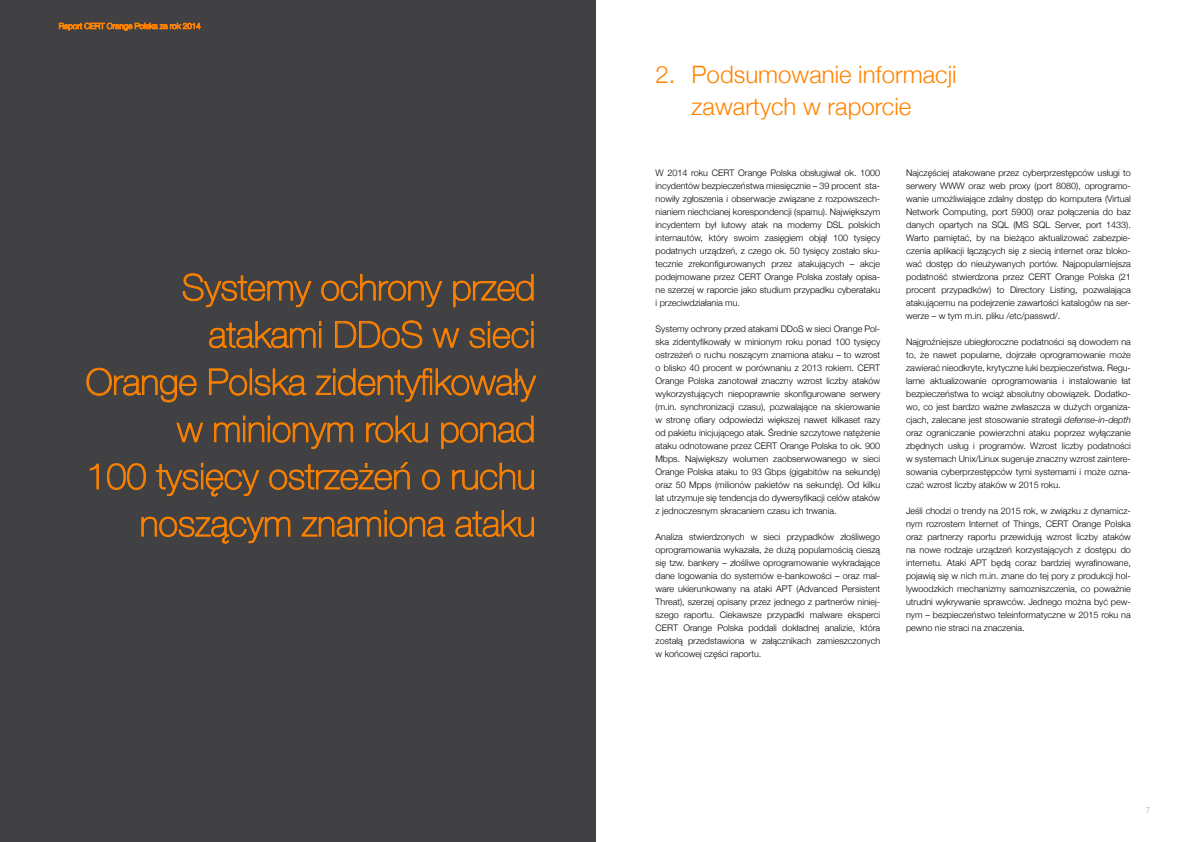
<style>
.page{position:relative;width:1191px;height:842px;background:#fff}
.page>*{position:absolute;margin:0;border:0;box-sizing:border-box;transform-origin:0 0}
.t1{font:100 36px/47.2px "Helvetica Neue";color:#ff8300;text-align:right}
.t2{font:300 24px/32px "Helvetica Neue";color:#ff8300;text-align:center}
.t3{font:300 9px/13px "Helvetica Neue";color:#000;text-align:justify}
.t4{font:300 8px "Helvetica Neue";color:#a7a9ac}
.s1{font-style:italic}
</style>
<div class="page">
<div style="left:0;top:0;width:595px;height:842px;background:#414042"></div>
<svg style="left:183px;top:273px;width:129px;height:34px"></svg>
<svg style="left:321px;top:274px;width:121px;height:33px"></svg>
<svg style="left:453px;top:274px;width:81px;height:33px"></svg>
<svg style="left:209px;top:321px;width:112px;height:27px"></svg>
<div style="left:319px;top:328px;width:2px;height:20px;border:1px solid #ff8300"></div>
<svg style="left:335px;top:320px;width:87px;height:29px"></svg>
<svg style="left:432px;top:328px;width:28px;height:20px"></svg>
<svg style="left:469px;top:321px;width:64px;height:27px"></svg>
<div style="left:531px;top:328px;width:2px;height:20px;border:1px solid #ff8300"></div>
<svg style="left:86px;top:367px;width:111px;height:35px"></svg>
<svg style="left:209px;top:368px;width:38px;height:28px"></svg>
<div style="left:250px;top:368px;width:2px;height:27px;border:1px solid #ff8300"></div>
<svg style="left:254px;top:368px;width:52px;height:28px"></svg>
<svg style="left:315px;top:368px;width:222px;height:34px"></svg>
<svg style="left:176px;top:422px;width:27px;height:20px"></svg>
<svg style="left:214px;top:416px;width:139px;height:33px"></svg>
<svg style="left:366px;top:415px;width:62px;height:28px"></svg>
<svg style="left:441px;top:415px;width:93px;height:34px"></svg>
<svg style="left:90px;top:463px;width:9px;height:27px"></svg>
<svg style="left:107px;top:463px;width:39px;height:27px"></svg>
<svg style="left:156px;top:463px;width:104px;height:34px"></svg>
<svg style="left:269px;top:462px;width:141px;height:28px"></svg>
<svg style="left:422px;top:469px;width:18px;height:21px"></svg>
<svg style="left:452px;top:462px;width:82px;height:28px"></svg>
<svg style="left:141px;top:516px;width:149px;height:28px"></svg>
<svg style="left:301px;top:510px;width:144px;height:27px"></svg>
<svg style="left:455px;top:510px;width:79px;height:27px"></svg>
<svg style="left:59px;top:23px;width:142px;height:8px"></svg>
<h1 class="t1" style="left:86px;top:263px;width:451px">Systemy ochrony przed atakami DDoS w sieci<br>Orange Polska zidentyfikowały w minionym roku ponad<br>100 tysięcy ostrzeżeń o ruchu noszącym znamiona ataku</h1>
<h2 class="t2" style="left:655px;top:57px;width:302px">2. Podsumowanie informacji zawartych w raporcie</h2>
<p class="t3" style="left:655px;top:166px;width:226px">W 2014 roku CERT Orange Polska obsługiwał ok. 1000 incydentów bezpieczeństwa miesięcznie – 39 procent sta&shy;nowiły zgłoszenia i obserwacje związane z rozpowszech&shy;nianiem niechcianej korespondencji (spamu). Największym incydentem był lutowy atak na modemy DSL polskich internautów, który swoim zasięgiem objął 100 tysięcy podatnych urządzeń, z czego ok. 50 tysięcy zostało sku&shy;tecznie zrekonfigurowanych przez atakujących – akcje podejmowane przez CERT Orange Polska zostały opisa&shy;ne szerzej w raporcie jako studium przypadku cyberataku i przeciwdziałania mu.</p>
<p class="t3" style="left:655px;top:322px;width:226px">Systemy ochrony przed atakami DDoS w sieci Orange Pol&shy;ska zidentyfikowały w minionym roku ponad 100 tysięcy ostrzeżeń o ruchu noszącym znamiona ataku – to wzrost o blisko 40 procent w porównaniu z 2013 rokiem. CERT Orange Polska zanotował znaczny wzrost liczby ataków wykorzystujących niepoprawnie skonfigurowane serwery (m.in. synchronizacji czasu), pozwalające na skierowanie w stronę ofiary odpowiedzi większej nawet kilkaset razy od pakietu inicjującego atak. Średnie szczytowe natężenie ataku odnotowane przez CERT Orange Polska to ok. 900<br>Mbps. Największy wolumen zaobserwowanego w sieci Orange Polska ataku to 93 Gbps (gigabitów na sekundę) oraz 50 Mpps (milionów pakietów na sekundę). Od kilku lat utrzymuje się tendencja do dywersyfikacji celów ataków z jednoczesnym skracaniem czasu ich trwania.</p>
<p class="t3" style="left:655px;top:530px;width:226px">Analiza stwierdzonych w sieci przypadków złośliwego oprogramowania wykazała, że dużą popularnością cieszą się tzw. bankery – złośliwe oprogramowanie wykradające dane logowania do systemów e-bankowości – oraz mal&shy;ware ukierunkowany na ataki APT (Advanced Persistent Threat), szerzej opisany przez jednego z partnerów niniej&shy;szego raportu. Ciekawsze przypadki malware eksperci CERT Orange Polska poddali dokładnej analizie, która zostałą przedstawiona w załącznikach zamieszczonych w końcowej części raportu.</p>
<p class="t3" style="left:906px;top:166px;width:226px">Najczęściej atakowane przez cyberprzestępców usługi to serwery WWW oraz web proxy (port 8080), oprogramo&shy;wanie umożliwiające zdalny dostęp do komputera (Virtual Network Computing, port 5900) oraz połączenia do baz danych opartych na SQL (MS SQL Server, port 1433).<br>Warto pamiętać, by na bieżąco aktualizować zabezpie&shy;czenia aplikacji łączących się z siecią internet oraz bloko&shy;wać dostęp do nieużywanych portów. Najpopularniejsza podatność stwierdzona przez CERT Orange Polska (21 procent przypadków) to Directory Listing, pozwalająca atakującemu na podejrzenie zawartości katalogów na ser&shy;werze – w tym m.in. pliku /etc/passwd/.</p>
<p class="t3" style="left:906px;top:335px;width:226px">Najgroźniejsze ubiegłoroczne podatności są dowodem na to, że nawet popularne, dojrzałe oprogramowanie może zawierać nieodkryte, krytyczne luki bezpieczeństwa. Regu&shy;larne aktualizowanie oprogramowania i instalowanie łat bezpieczeństwa to wciąż absolutny obowiązek. Dodatko&shy;wo, co jest bardzo ważne zwłaszcza w dużych organiza&shy;cjach, zalecane jest stosowanie strategii <span class="s1">defense-in-depth </span>oraz ograniczanie powierzchni ataku poprzez wyłączanie zbędnych usług i programów. Wzrost liczby podatności w systemach Unix/Linux sugeruje znaczny wzrost zaintere&shy;sowania cyberprzestępców tymi systemami i może ozna&shy;czać wzrost liczby ataków w 2015 roku.</p>
<p class="t3" style="left:906px;top:504px;width:226px">Jeśli chodzi o trendy na 2015 rok, w związku z dynamicz&shy;nym rozrostem Internet of Things, CERT Orange Polska oraz partnerzy raportu przewidują wzrost liczby ataków na nowe rodzaje urządzeń korzystających z dostępu do internetu. Ataki APT będą coraz bardziej wyrafinowane, pojawią się w nich m.in. znane do tej pory z produkcji hol&shy;lywoodzkich mechanizmy samozniszczenia, co poważnie utrudni wykrywanie sprawców. Jednego można być pew&shy;nym – bezpieczeństwo teleinformatyczne w 2015 roku na pewno nie straci na znaczenia.</p>
<p class="t4" style="left:1145px;top:804px;width:6px">7</p>
</div>
